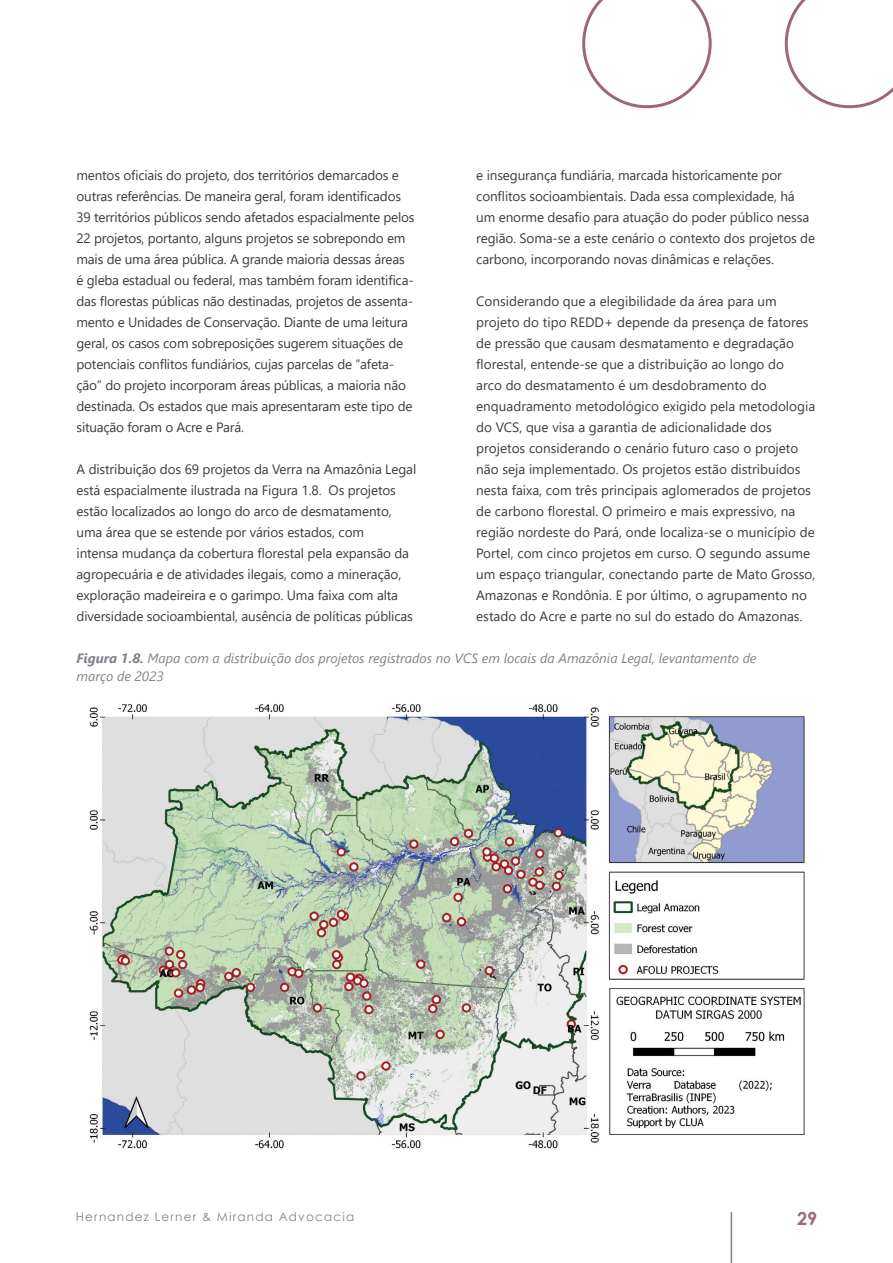
<style>
.page{position:relative;width:893px;height:1263px;background:#fff}
.page>*{position:absolute;margin:0;border:0;box-sizing:border-box;transform-origin:0 0}
.t1{font:700 18px "Century Gothic";color:#9e6775}
.t2{font:13.5px/21px "Segoe UI";letter-spacing:-.01em;color:#3c3c3b}
.t3{font:italic 13.5px/18px "Segoe UI";color:#80838a}
.t4{font:12px "Century Gothic";letter-spacing:.1em;color:#80838a}
.s1{font-weight:700}
</style>
<div class="page">
<hr style="left:731px;top:1212px;width:1px;height:51px;background:#80838a">
<img style="left:89px;top:704px;width:716px;height:445px">
<svg style="left:582px;top:0;width:130px;height:108px"></svg>
<svg style="left:785px;top:0;width:108px;height:108px"></svg>
<p class="t2" style="left:77px;top:163px;width:340px">mentos oficiais do projeto, dos territórios demarcados e outras referências. De maneira geral, foram identificados 39 territórios públicos sendo afetados espacialmente pelos 22 projetos, portanto, alguns projetos se sobrepondo em mais de uma área pública. A grande maioria dessas áreas é gleba estadual ou federal, mas também foram identifica&shy;das florestas públicas não destinadas, projetos de assenta&shy;mento e Unidades de Conservação. Diante de uma leitura geral, os casos com sobreposições sugerem situações de potenciais conflitos fundiários, cujas parcelas de “afeta&shy;ção” do projeto incorporam áreas públicas, a maioria não destinada. Os estados que mais apresentaram este tipo de situação foram o Acre e Pará.</p>
<p class="t2" style="left:77px;top:457px;width:341px">A distribuição dos 69 projetos da Verra na Amazônia Legal está espacialmente ilustrada na Figura 1.8. Os projetos estão localizados ao longo do arco de desmatamento, uma área que se estende por vários estados, com<br>intensa mudança da cobertura florestal pela expansão da agropecuária e de atividades ilegais, como a mineração, exploração madeireira e o garimpo. Uma faixa com alta diversidade socioambiental, ausência de políticas públicas</p>
<p class="t3" style="left:77px;top:647px;width:681px"><span class="s1">Figura 1.8.</span> Mapa com a distribuição dos projetos registrados no VCS em locais da Amazônia Legal, levantamento de março de 2023</p>
<p class="t2" style="left:476px;top:163px;width:340px">e insegurança fundiária, marcada historicamente por conflitos socioambientais. Dada essa complexidade, há um enorme desafio para atuação do poder público nessa região. Soma-se a este cenário o contexto dos projetos de carbono, incorporando novas dinâmicas e relações.</p>
<p class="t2" style="left:476px;top:289px;width:341px">Considerando que a elegibilidade da área para um projeto do tipo REDD+ depende da presença de fatores de pressão que causam desmatamento e degradação florestal, entende-se que a distribuição ao longo do<br>arco do desmatamento é um desdobramento do enquadramento metodológico exigido pela metodologia do VCS, que visa a garantia de adicionalidade dos projetos considerando o cenário futuro caso o projeto não seja implementado. Os projetos estão distribuídos nesta faixa, com três principais aglomerados de projetos de carbono florestal. O primeiro e mais expressivo, na região nordeste do Pará, onde localiza-se o município de Portel, com cinco projetos em curso. O segundo assume um espaço triangular, conectando parte de Mato Grosso, Amazonas e Rondônia. E por último, o agrupamento no estado do Acre e parte no sul do estado do Amazonas.</p>
<p class="t4" style="left:76px;top:1208px;width:280px">Hernandez Lerner &amp; Miranda Advocacia</p>
<h1 class="t1" style="left:797px;top:1205px;width:22px">29</h1>
</div>
